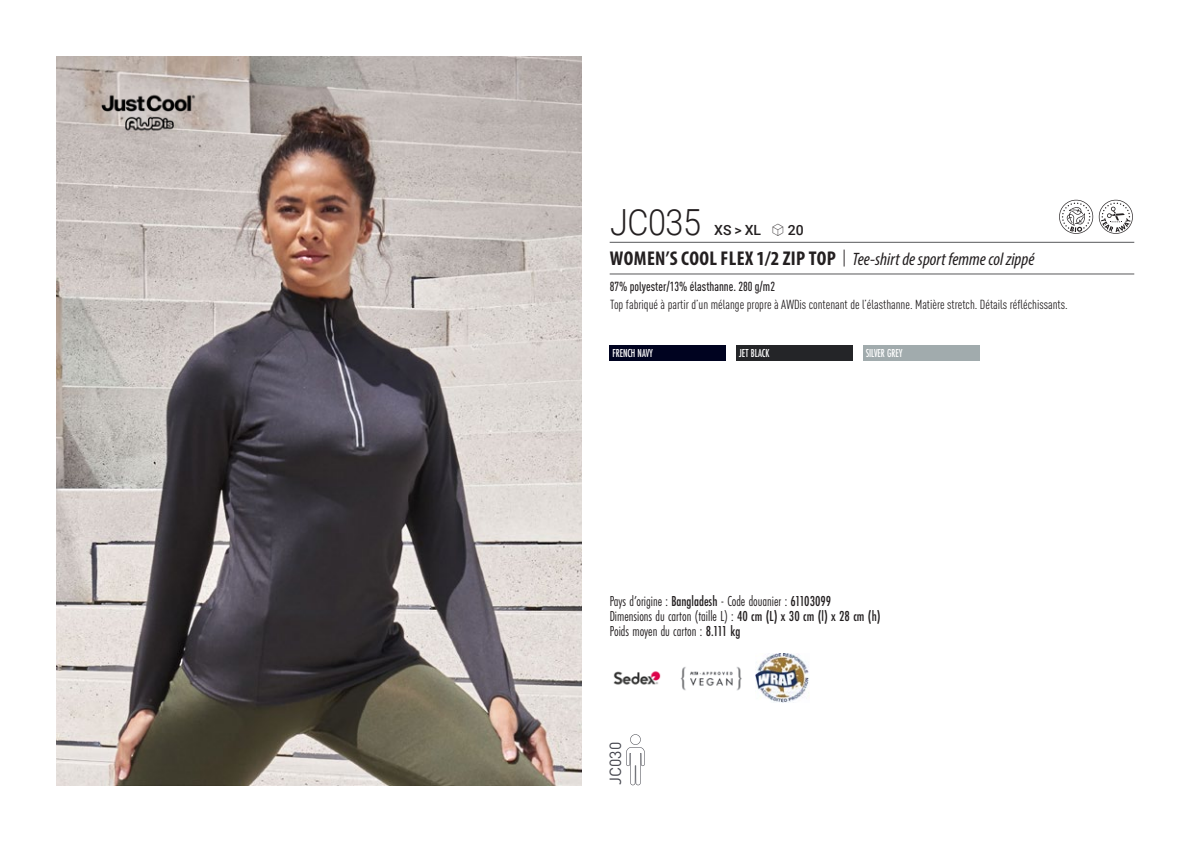
<style>
.page{position:relative;width:1191px;height:842px;background:#fff}
.page>*{position:absolute;margin:0;border:0;box-sizing:border-box;transform-origin:0 0}
.t1{font:300 36px "Roboto";letter-spacing:-.015em;color:#231f20;scale:.9 1}
.t2{font:italic 18px "Myriad Variable Concept";color:#231f20}
.t3{font:16px "DIN Pro";color:#43444c}
.t4{font:15px "Futura PT Cond";color:#231f20;scale:.95 1}
.t5{font:500 14px "Roboto";color:#231f20}
.t6{font:condensed 13px "DIN Pro";color:#231f20}
.grammage_2020{font:500 condensed 13px "DIN Pro";color:#231f20;scale:.95 1}
.Coloris_nuancier_bla{font:500 12px "Futura PT Cond";letter-spacing:-.01em;color:#fff;scale:.9 1}
.s1{font-family:"Linotype Shapeshifter";font-weight:400;font-size:16px}
.s2{font-family:"Myriad Pro";font-weight:700;font-style:normal;font-stretch:condensed;font-size:20px}
.s3{font-family:"Roboto Condensed";font-weight:300;font-style:normal;font-size:20px}
.s4{font-weight:500}
</style>
<div class="page">
<img style="left:57px;top:57px;width:524px;height:728px">
<img style="left:79px;top:79px;width:141px;height:68px">
<div style="left:609px;top:345px;width:117px;height:16px;background:#000320"></div>
<div style="left:736px;top:345px;width:116px;height:16px;background:#242528"></div>
<div style="left:863px;top:345px;width:116px;height:16px;background:#a1abad"></div>
<svg style="left:626px;top:734px;width:18px;height:51px"></svg>
<svg style="left:1059px;top:200px;width:73px;height:34px"></svg>
<img style="left:613px;top:671px;width:48px;height:14px">
<img style="left:680px;top:667px;width:62px;height:24px">
<img style="left:756px;top:653px;width:53px;height:50px">
<hr style="left:609px;top:242px;width:525px;height:1px;background:#57585a">
<hr style="left:609px;top:274px;width:525px;height:1px;background:#57585a">
<p class="t1" style="left:610px;top:197px;width:102px">JC035</p>
<p class="t5" style="left:714px;top:220px;width:91px">XS &gt; XL <span class="s1">S</span> 20</p>
<p class="t2" style="left:610px;top:249px;width:426px"><span class="s2">WOMEN’S COOL FLEX 1/2 ZIP TOP</span> <span class="s3">|</span> Tee-shirt de sport femme col zippé</p>
<p class="grammage_2020" style="left:609px;top:277px;width:176px">87% polyester/13% élasthanne. 280 g/m2</p>
<p class="t6" style="left:610px;top:295px;width:459px">Top fabriqué à partir d’un mélange propre à AWDis contenant de l’élasthanne. Matière stretch. Détails réfléchissants.</p>
<p class="Coloris_nuancier_bla" style="left:612px;top:346px;width:46px">FRENCH NAVY</p>
<p class="Coloris_nuancier_bla" style="left:739px;top:346px;width:35px">JET BLACK</p>
<p class="Coloris_nuancier_bla" style="left:866px;top:346px;width:42px">SILVER GREY</p>
<p class="t4" style="left:609px;top:592px;width:235px">Pays d’origine : <span class="s4">Bangladesh</span> - Code douanier : <span class="s4">61103099</span></p>
<p class="t4" style="left:609px;top:607px;width:287px">Dimensions du carton (taille L) : <span class="s4">40 cm (L) x 30 cm (l) x 28 cm (h)</span></p>
<p class="t4" style="left:609px;top:622px;width:139px">Poids moyen du carton : <span class="s4">8.111 kg</span></p>
<p class="t3" style="left:602px;top:785px;width:45px;rotate:-90deg">JC030</p>
</div>
